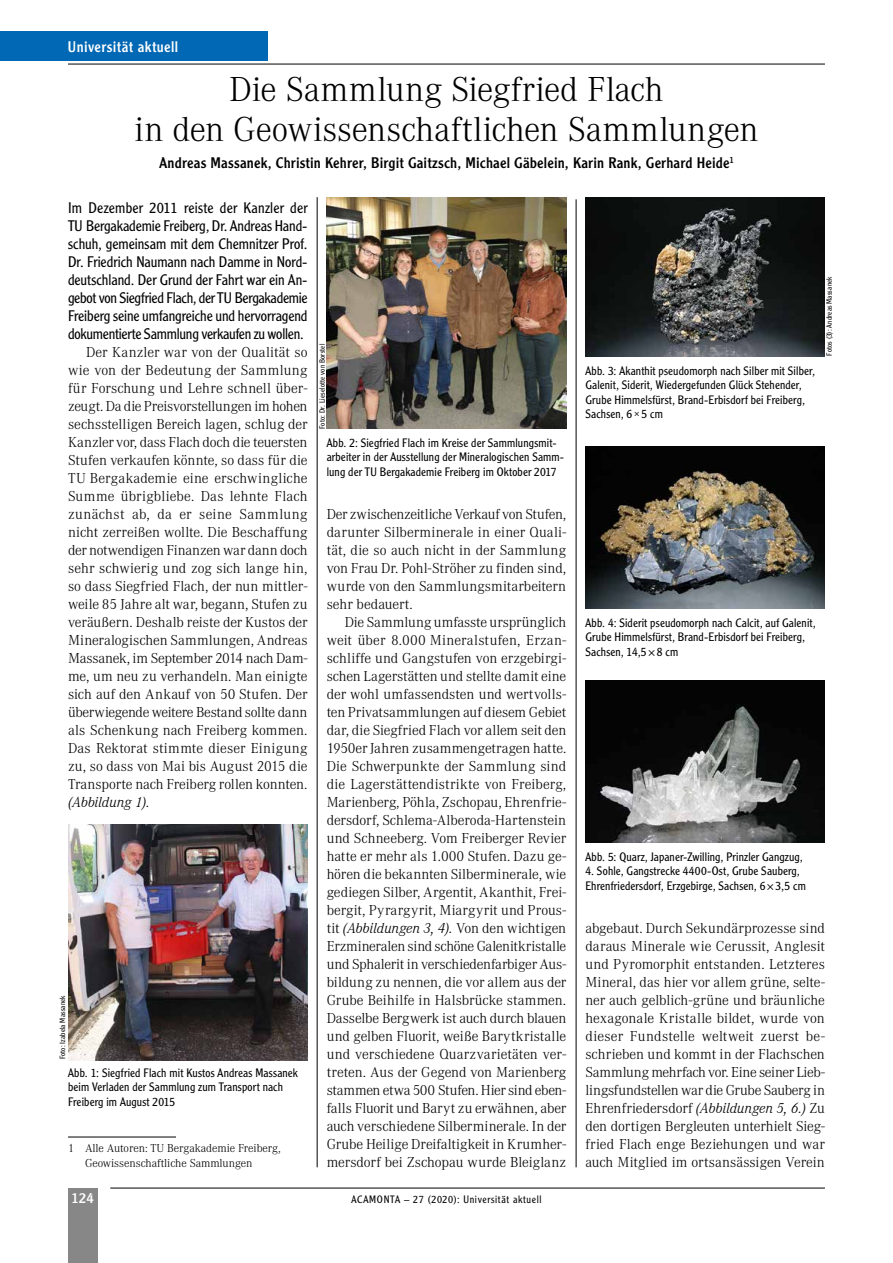
<style>
.page{position:relative;width:893px;height:1263px;background:#fff}
.page>*{position:absolute;margin:0;border:0;box-sizing:border-box;transform-origin:0 0}
.t1{font:300 36px/40.5px "Corporate A";letter-spacing:-.005em;color:#000;text-align:center}
.t2{font:300 15px/18px "Corporate A";color:#000;text-align:justify}
.t3{font:300 15px/18px "Clearface Gothic LT Std";letter-spacing:-.015em;color:#000;text-align:justify}
.t4{font:15px "Clearface Gothic LT Std";letter-spacing:.015em;color:#000}
.t5{font:15px "Clearface Gothic LT Std";letter-spacing:.03em;color:#fff}
.t6{font:italic 300 15px "Corporate ATCE";letter-spacing:-.005em;color:#000}
.t7{font:14.25px "Clearface Gothic LT Std";color:#fff}
.t8{font:300 12px/14.4px "Clearface Gothic LT Std";letter-spacing:.01em;color:#000}
.t9{font:300 12px/15px "Corporate A";letter-spacing:-.005em;color:#000}
.t10{font:300 10.5px "Clearface Gothic LT Std";letter-spacing:.055em;color:#000}
.t11{font:300 7.5px "Clearface Gothic LT Std";letter-spacing:.02em;color:#000}
.s1{font-family:"Corporate A";font-style:normal}
.s2{font-family:"Corporate ATCE";font-style:italic}
.s3{font-family:"Corporate A"}
</style>
<div class="page">
<hr style="left:110px;top:1188px;width:715px;height:1px;background:#000">
<div style="left:0;top:31px;width:268px;height:30px;background:#0068b4"></div>
<div style="left:68px;top:1188px;width:29px;height:75px;background:#868786"></div>
<hr style="left:68px;top:64px;width:757px;height:1px;background:#000">
<hr style="left:576px;top:199px;width:1px;height:968px;background:#000">
<hr style="left:317px;top:197px;width:1px;height:970px;background:#000">
<hr style="left:68px;top:1137px;width:108px;height:1px;background:#000">
<img style="left:327px;top:197px;width:239px;height:232px">
<img style="left:68px;top:825px;width:240px;height:235px">
<img style="left:585px;top:197px;width:240px;height:160px">
<img style="left:585px;top:446px;width:240px;height:163px">
<img style="left:585px;top:680px;width:240px;height:163px">
<p class="t5" style="left:68px;top:37px;width:112px">Universität aktuell</p>
<h1 class="t1" style="left:135px;top:67px;width:625px">Die Sammlung Siegfried Flach<br>in den Geowissenschaftlichen Sammlungen</h1>
<p class="t4" style="left:159px;top:153px;width:576px">Andreas Massanek, Christin Kehrer, Birgit Gaitzsch, Michael Gäbelein, Karin Rank, Gerhard Heide<sup>1</sup></p>
<p class="t3" style="left:68px;top:199px;width:241px">Im Dezember 2011 reiste der Kanzler der TU Bergakademie Freiberg, Dr. Andreas Hand&shy;schuh, gemeinsam mit dem Chemnitzer Prof.<br>Dr. Friedrich Naumann nach Damme in Nord&shy;deutschland. Der Grund der Fahrt war ein An&shy;gebot von Siegfried Flach, der TU Bergakademie Freiberg seine umfangreiche und hervorragend dokumentierte Sammlung verkaufen zu wollen.<sup>1</sup></p>
<p class="t2" style="left:68px;top:342px;width:241px;text-indent:18px">Der Kanzler war von der Qualität so wie von der Bedeutung der Sammlung für Forschung und Lehre schnell über&shy;zeugt. Da die Preisvorstellungen im hohen sechsstelligen Bereich lagen, schlug der Kanzler vor, dass Flach doch die teuersten Stufen verkaufen könnte, so dass für die TU Bergakademie eine erschwingliche Summe übrigbliebe. Das lehnte Flach zunächst ab, da er seine Sammlung nicht zerreißen wollte. Die Beschaffung der notwendigen Finanzen war dann doch sehr schwierig und zog sich lange hin, so dass Siegfried Flach, der nun mittler&shy;weile 85 Jahre alt war, begann, Stufen zu veräußern. Deshalb reiste der Kustos der Mineralogischen Sammlungen, Andreas Massanek, im September 2014 nach Dam&shy;me, um neu zu verhandeln. Man einigte sich auf den Ankauf von 50 Stufen. Der überwiegende weitere Bestand sollte dann als Schenkung nach Freiberg kommen.<br>Das Rektorat stimmte dieser Einigung zu, so dass von Mai bis August 2015 die Transporte nach Freiberg rollen konnten.</p>
<p class="t6" style="left:68px;top:793px;width:82px">(Abbildung 1)<span class="s1">.</span></p>
<p class="t11" style="left:58px;top:1059px;width:65px;rotate:-90deg">Foto: Izabela Massanek</p>
<p class="t8" style="left:68px;top:1065px;width:231px">Abb. 1: Siegfried Flach mit Kustos Andreas Massanek beim Verladen der Sammlung zum Transport nach<br>Freiberg im August 2015</p>
<p class="t9" style="left:85px;top:1140px;width:197px;text-indent:-17px">1 Alle Autoren: TU Bergakademie Freiberg,<br>Geowissenschaftliche Sammlungen</p>
<p class="t7" style="left:72px;top:1189px;width:24px">124</p>
<p class="t11" style="left:318px;top:429px;width:86px;rotate:-90deg">Foto: Dr. Lieselotte von Borstel</p>
<p class="t8" style="left:327px;top:435px;width:239px">Abb. 2: Siegfried Flach im Kreise der Sammlungsmit&shy;arbeiter in der Ausstellung der Mineralogischen Samm&shy;lung der TU Bergakademie Freiberg im Oktober 2017</p>
<p class="t2" style="left:327px;top:504px;width:241px">Der zwischenzeitliche Verkauf von Stufen, darunter Silberminerale in einer Quali&shy;tät, die so auch nicht in der Sammlung von Frau Dr. Pohl-Ströher zu finden sind, wurde von den Sammlungsmitarbeitern sehr bedauert.</p>
<p class="t2" style="left:327px;top:612px;width:241px;text-indent:18px">Die Sammlung umfasste ursprünglich weit über 8.000 Mineralstufen, Erzan&shy;schliffe und Gangstufen von erzgebirgi&shy;schen Lagerstätten und stellte damit eine der wohl umfassendsten und wertvolls&shy;ten Privatsammlungen auf diesem Gebiet dar, die Siegfried Flach vor allem seit den 1950er Jahren zusammengetragen hatte.<br>Die Schwerpunkte der Sammlung sind die Lagerstättendistrikte von Freiberg, Marienberg, Pöhla, Zschopau, Ehrenfrie&shy;dersdorf, Schlema-Alberoda-Hartenstein und Schneeberg. Vom Freiberger Revier hatte er mehr als 1.000 Stufen. Dazu ge&shy;hören die bekannten Silberminerale, wie gediegen Silber, Argentit, Akanthit, Frei&shy;bergit, Pyrargyrit, Miargyrit und Prous&shy;tit <span class="s2">(Abbildungen 3, 4).</span> Von den wichtigen Erzmineralen sind schöne Galenitkristalle und Sphalerit in verschiedenfarbiger Aus&shy;bildung zu nennen, die vor allem aus der Grube Beihilfe in Halsbrücke stammen.<br>Dasselbe Bergwerk ist auch durch blauen und gelben Fluorit, weiße Barytkristalle und verschiedene Quarzvarietäten ver&shy;treten. Aus der Gegend von Marienberg stammen etwa 500 Stufen. Hier sind eben&shy;falls Fluorit und Baryt zu erwähnen, aber auch verschiedene Silberminerale. In der Grube Heilige Dreifaltigkeit in Krumher&shy;mersdorf bei Zschopau wurde Bleiglanz</p>
<p class="t10" style="left:351px;top:1193px;width:192px">ACAMONTA – 27 (2020): Universität aktuell</p>
<p class="t8" style="left:585px;top:363px;width:231px">Abb. 3: Akanthit pseudomorph nach Silber mit Silber, Galenit, Siderit, Wiedergefunden Glück Stehender, Grube Himmelsfürst, Brand-Erbisdorf bei Freiberg, Sachsen, 6<span class="s3">×</span>5 cm</p>
<p class="t11" style="left:825px;top:356px;width:81px;rotate:-90deg">Fotos (3): Andreas Massanek</p>
<p class="t8" style="left:585px;top:615px;width:232px">Abb. 4: Siderit pseudomorph nach Calcit, auf Galenit,<br>Grube Himmelsfürst, Brand-Erbisdorf bei Freiberg,<br>Sachsen, 14,5×8 cm</p>
<p class="t8" style="left:585px;top:849px;width:219px">Abb. 5: Quarz, Japaner-Zwilling, Prinzler Gangzug,</p>
<p class="t8" style="left:585px;top:864px;width:222px">4. Sohle, Gangstrecke 4400-Ost, Grube Sauberg,<br>Ehrenfriedersdorf, Erzgebirge, Sachsen, 6×3,5 cm</p>
<p class="t2" style="left:585px;top:918px;width:241px">abgebaut. Durch Sekundärprozesse sind daraus Minerale wie Cerussit, Anglesit und Pyromorphit entstanden. Letzteres Mineral, das hier vor allem grüne, selte&shy;ner auch gelblich-grüne und bräunliche hexagonale Kristalle bildet, wurde von dieser Fundstelle weltweit zuerst be&shy;schrieben und kommt in der Flachschen Sammlung mehrfach vor. Eine seiner Lieb&shy;lingsfundstellen war die Grube Sauberg in Ehrenfriedersdorf <span class="s2">(Abbildungen 5, 6.)</span> Zu den dortigen Bergleuten unterhielt Sieg&shy;fried Flach enge Beziehungen und war auch Mitglied im ortsansässigen Verein</p>
</div>
